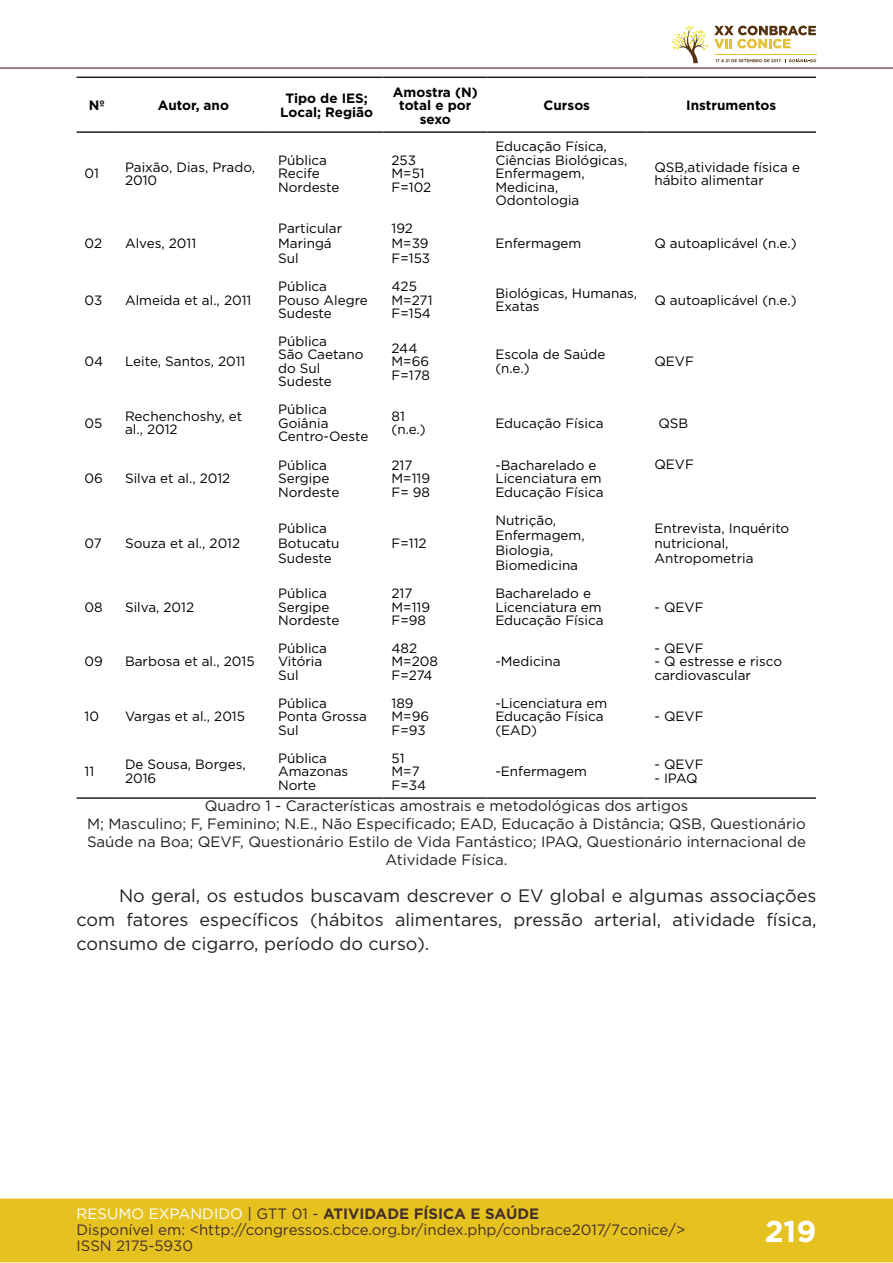
<style>
.page{position:relative;width:893px;height:1263px;background:#fff}
.page>*{position:absolute;margin:0;border:0;box-sizing:border-box;transform-origin:0 0}
.t1{font:700 30px "Gotham";color:#fff}
.t2{font:18px/24px "Gotham";color:#231f20;text-align:justify}
.t3{font:15px/18px "Gotham";color:#231f20;text-align:center}
.t4{font:15px/16px "Gotham";color:#462f2a}
.t5{font:13.5px/13.5px "Gotham";color:#000001}
.t6{font:700 13.5px/13.5px "Gotham";color:#000001;text-align:center}
.s1{color:#fff}
.s2{color:#442f2a}
.s3{font-weight:700;color:#442f2a}
</style>
<div class="page">
<div style="left:0;top:1198px;width:893px;height:64px;background:#e6c221;border:2px solid #e6c221"></div>
<hr style="left:0;top:67px;width:893px;height:2px;background:#442f2a">
<svg style="left:672px;top:26px;width:144px;height:37px"></svg>
<hr style="left:77px;top:77px;width:40px;height:1px;background:#231f20">
<hr style="left:117px;top:77px;width:153px;height:1px;background:#231f20">
<hr style="left:270px;top:77px;width:113px;height:1px;background:#231f20">
<hr style="left:383px;top:77px;width:104px;height:1px;background:#231f20">
<hr style="left:487px;top:77px;width:159px;height:1px;background:#231f20">
<hr style="left:646px;top:77px;width:170px;height:1px;background:#231f20">
<hr style="left:77px;top:131px;width:40px;height:2px;background:#231f20">
<hr style="left:117px;top:131px;width:153px;height:2px;background:#231f20">
<hr style="left:270px;top:131px;width:113px;height:2px;background:#231f20">
<hr style="left:383px;top:131px;width:104px;height:2px;background:#231f20">
<hr style="left:487px;top:131px;width:159px;height:2px;background:#231f20">
<hr style="left:646px;top:131px;width:170px;height:2px;background:#231f20">
<hr style="left:77px;top:797px;width:40px;height:2px;background:#231f20">
<hr style="left:117px;top:797px;width:153px;height:2px;background:#231f20">
<hr style="left:270px;top:797px;width:113px;height:2px;background:#231f20">
<hr style="left:383px;top:797px;width:104px;height:2px;background:#231f20">
<hr style="left:487px;top:797px;width:159px;height:2px;background:#231f20">
<hr style="left:646px;top:797px;width:170px;height:2px;background:#231f20">
<p class="t6" style="left:89px;top:98px;width:17px">Nº</p>
<p class="t6" style="left:158px;top:98px;width:73px">Autor, ano</p>
<p class="t6" style="left:280px;top:92px;width:95px">Tipo de IES;<br>Local; Região</p>
<p class="t6" style="left:393px;top:85px;width:86px">Amostra (N) total e por sexo</p>
<p class="t5" style="left:85px;top:167px;width:16px">01</p>
<p class="t5" style="left:125px;top:160px;width:132px">Paixão, Dias, Prado,<br>2010</p>
<p class="t5" style="left:278px;top:153px;width:63px">Pública<br>Recife<br>Nordeste</p>
<p class="t5" style="left:392px;top:153px;width:41px">253<br>M=51<br>F=102</p>
<p class="t5" style="left:85px;top:236px;width:19px">02</p>
<p class="t5" style="left:125px;top:236px;width:73px">Alves, 2011</p>
<p class="t5" style="left:278px;top:221px;width:66px;line-height:15px">Particular<br>Maringá<br>Sul</p>
<p class="t5" style="left:392px;top:221px;width:40px;line-height:15px">192<br>M=39<br>F=153</p>
<p class="t6" style="left:544px;top:98px;width:48px">Cursos</p>
<p class="t6" style="left:686px;top:98px;width:91px">Instrumentos</p>
<p class="t5" style="left:495px;top:140px;width:134px">Educação Física,<br>Ciências Biológicas,<br>Enfermagem,<br>Medicina,<br>Odontologia</p>
<p class="t5" style="left:654px;top:160px;width:147px">QSB,atividade física e hábito alimentar</p>
<p class="t5" style="left:495px;top:236px;width:88px">Enfermagem</p>
<p class="t5" style="left:654px;top:236px;width:144px">Q autoaplicável (n.e.)</p>
<p class="t5" style="left:85px;top:293px;width:19px">03</p>
<p class="t5" style="left:125px;top:293px;width:128px">Almeida et al., 2011</p>
<p class="t5" style="left:85px;top:354px;width:20px">04</p>
<p class="t5" style="left:125px;top:354px;width:122px">Leite, Santos, 2011</p>
<p class="t5" style="left:278px;top:279px;width:91px">Pública<br>Pouso Alegre<br>Sudeste</p>
<p class="t5" style="left:392px;top:279px;width:43px">425<br>M=271<br>F=154</p>
<p class="t5" style="left:495px;top:286px;width:143px">Biológicas, Humanas,<br>Exatas</p>
<p class="t5" style="left:654px;top:293px;width:144px">Q autoaplicável (n.e.)</p>
<p class="t5" style="left:278px;top:334px;width:87px">Pública<br>São Caetano do Sul<br>Sudeste</p>
<p class="t5" style="left:392px;top:341px;width:40px">244<br>M=66<br>F=178</p>
<p class="t5" style="left:495px;top:348px;width:112px">Escola de Saúde (n.e.)</p>
<p class="t5" style="left:654px;top:354px;width:41px">QEVF</p>
<p class="t5" style="left:85px;top:416px;width:19px">05</p>
<p class="t5" style="left:125px;top:409px;width:119px">Rechenchoshy, et al., 2012</p>
<p class="t5" style="left:278px;top:402px;width:92px">Pública<br>Goiânia<br>Centro-Oeste</p>
<p class="t5" style="left:392px;top:409px;width:36px">81 (n.e.)</p>
<p class="t5" style="left:495px;top:416px;width:110px">Educação Física</p>
<p class="t5" style="left:658px;top:416px;width:31px">QSB</p>
<p class="t5" style="left:85px;top:471px;width:20px">06</p>
<p class="t5" style="left:125px;top:471px;width:107px">Silva et al., 2012</p>
<p class="t5" style="left:278px;top:458px;width:63px">Pública<br>Sergipe<br>Nordeste</p>
<p class="t5" style="left:392px;top:458px;width:40px">217<br>M=119<br>F= 98</p>
<p class="t5" style="left:495px;top:458px;width:110px">-Bacharelado e<br>Licenciatura em<br>Educação Física</p>
<p class="t5" style="left:654px;top:457px;width:41px">QEVF</p>
<p class="t5" style="left:85px;top:536px;width:19px">07</p>
<p class="t5" style="left:125px;top:536px;width:117px">Souza et al., 2012</p>
<p class="t5" style="left:278px;top:520px;width:63px;line-height:15px">Pública<br>Botucatu<br>Sudeste</p>
<p class="t5" style="left:392px;top:536px;width:37px">F=112</p>
<p class="t5" style="left:495px;top:513px;width:91px;line-height:15px">Nutrição,<br>Enfermagem,<br>Biologia,<br>Biomedicina</p>
<p class="t5" style="left:654px;top:520px;width:136px;line-height:15px">Entrevista, Inquérito nutricional,<br>Antropometria</p>
<p class="t5" style="left:85px;top:600px;width:20px">08</p>
<p class="t5" style="left:125px;top:600px;width:71px">Silva, 2012</p>
<p class="t5" style="left:278px;top:586px;width:63px">Pública<br>Sergipe<br>Nordeste</p>
<p class="t5" style="left:392px;top:586px;width:40px">217<br>M=119<br>F=98</p>
<p class="t5" style="left:495px;top:586px;width:110px">Bacharelado e<br>Licenciatura em<br>Educação Física</p>
<p class="t5" style="left:654px;top:600px;width:51px">- QEVF</p>
<p class="t5" style="left:85px;top:655px;width:20px">09</p>
<p class="t5" style="left:125px;top:655px;width:131px">Barbosa et al., 2015</p>
<p class="t5" style="left:278px;top:641px;width:50px">Pública<br>Vitória<br>Sul</p>
<p class="t5" style="left:392px;top:641px;width:48px">482<br>M=208<br>F=274</p>
<p class="t5" style="left:495px;top:655px;width:67px">-Medicina</p>
<p class="t5" style="left:654px;top:641px;width:51px">- QEVF</p>
<p class="t5" style="left:654px;top:655px;width:129px">- Q estresse e risco cardiovascular</p>
<p class="t5" style="left:85px;top:709px;width:16px">10</p>
<p class="t5" style="left:125px;top:709px;width:122px">Vargas et al., 2015</p>
<p class="t5" style="left:278px;top:696px;width:90px">Pública<br>Ponta Grossa<br>Sul</p>
<p class="t5" style="left:392px;top:696px;width:39px">189<br>M=96<br>F=93</p>
<p class="t5" style="left:495px;top:696px;width:113px">-Licenciatura em<br>Educação Física (EAD)</p>
<p class="t5" style="left:654px;top:709px;width:51px">- QEVF</p>
<p class="t5" style="left:85px;top:764px;width:11px">11</p>
<p class="t5" style="left:125px;top:757px;width:122px">De Sousa, Borges,<br>2016</p>
<p class="t5" style="left:278px;top:751px;width:72px">Pública<br>Amazonas<br>Norte</p>
<p class="t5" style="left:392px;top:751px;width:36px">51<br>M=7<br>F=34</p>
<p class="t5" style="left:654px;top:757px;width:51px">- QEVF</p>
<p class="t5" style="left:654px;top:771px;width:45px">- IPAQ</p>
<p class="t3" style="left:87px;top:796px;width:720px">Quadro 1 - Características amostrais e metodológicas dos artigos<br>M; Masculino; F, Feminino; N.E., Não Especificado; EAD, Educação à Distância; QSB, Questionário Saúde na Boa; QEVF, Questionário Estilo de Vida Fantástico; IPAQ, Questionário internacional de Atividade Física.</p>
<h2 class="t2" style="left:77px;top:883px;width:741px;text-indent:43px">No geral, os estudos buscavam descrever o EV global e algumas associações com fatores específicos (hábitos alimentares, pressão arterial, atividade física, consumo de cigarro, período do curso).</h2>
<p class="t5" style="left:495px;top:764px;width:93px">-Enfermagem</p>
<p class="t4" style="left:77px;top:1205px;width:610px"><span class="s1">RESUMO EXPANDIDO</span> <span class="s2">| GTT 01 -</span> <span class="s3">ATIVIDADE FÍSICA E SAÚDE<br></span>Disponível em: &lt;http://congressos.cbce.org.br/index.php/conbrace2017/7conice/&gt;<br>ISSN 2175-5930</p>
<h1 class="t1" style="left:765px;top:1212px;width:53px">219</h1>
</div>
